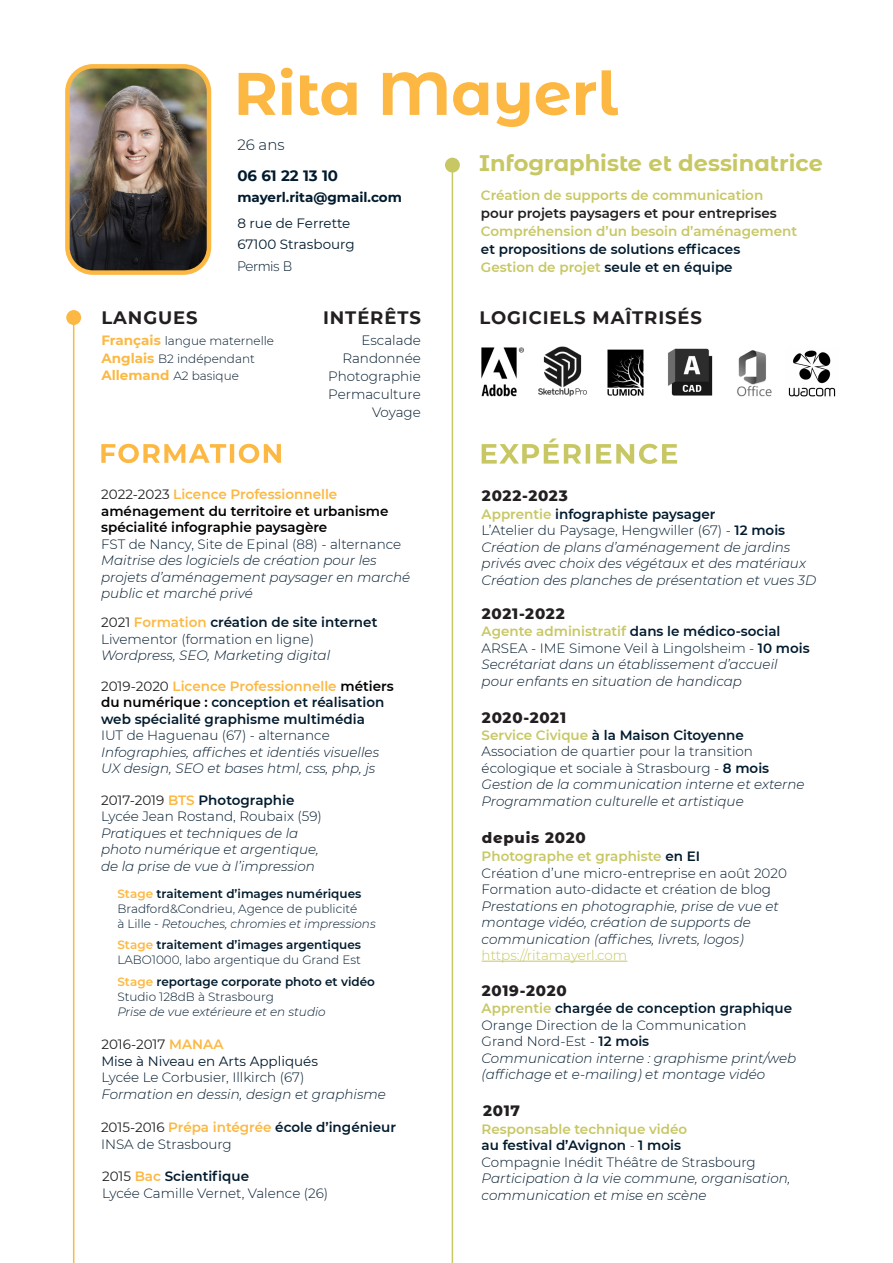
<style>
.page{position:relative;width:893px;height:1263px;background:#fff}
.page>*{position:absolute;margin:0;border:0;box-sizing:border-box;transform-origin:0 0}
.t1{font:700 60px "Montserrat Alternates";color:#fcb843}
.t2{font:700 22.5px "Montserrat Alternates";color:#c7c764}
.t3{font:700 18px "Montserrat";letter-spacing:.05em;color:#231f20}
.t4{font:800 15px "Montserrat Alternates";letter-spacing:.05em;color:#231f20}
.t5{font:700 15px "Montserrat";color:#001a2d}
.t6{font:300 15px "Montserrat";color:#001a2d}
.t7{font:italic 300 13.5px/16.5px "Montserrat";color:#001a2d}
.t8{font:300 13.5px/16.5px "Montserrat";color:#001a2d}
.t9{font:600 13.5px/16.5px "Montserrat";color:#001a2d}
.t10{font:600 13.5px/18px "Montserrat";color:#c7c764}
.t11{font:600 13.5px "Montserrat";color:#fcb843}
.t12{font:600 13.5px "Montserrat";color:#000001}
.t13{font:13.5px/21px "Montserrat";color:#001a2d}
.t14{font:600 13.5px "Montserrat";color:#231f20}
.t15{font:300 13.5px "Montserrat";color:#c7c764}
.t16{font:700 13.5px "Montserrat";color:#001a2d}
.t17{font:13.5px "Montserrat";color:#231f20}
.t18{font:300 13.5px "Raleway";color:#001a2d}
.t19{font:300 12px/15px "Montserrat";color:#001a2d}
.t20{font:600 12px/15px "Montserrat";color:#001a2d}
.t21{font:italic 300 12px "Montserrat";color:#001a2d}
.s1{color:#001a2d}
.s2{font-weight:700;font-size:13.5px;color:#fcb843}
.s3{font-weight:400;color:#231f20}
.s4{font-weight:400;font-style:normal;color:#231f20}
.s5{font-weight:600;font-style:normal;color:#fcb843}
.s6{font-weight:600;font-style:normal}
.s7{font-style:normal}
.s8{color:#000001}
.s9{color:#fcb843}
.s10{font-style:italic}
.s11{font-weight:300}
.s12{font-weight:600;color:#fcb843}
.s13{color:#c7c764}
.s14{font-weight:600}
.s15{font-weight:600;color:#c7c764}
.s16{font-weight:600;font-style:normal;color:#c7c764}
</style>
<div class="page">
<hr style="left:452px;top:162px;width:1px;height:1101px;background:#c7c764">
<hr style="left:73px;top:324px;width:1px;height:939px;background:#fcb843">
<div style="left:446px;top:158px;width:13px;height:14px;background:#c7c764;border-radius:50%"></div>
<div style="left:445px;top:158px;width:15px;height:15px;border:2px solid #c7c764;border-radius:50%"></div>
<div style="left:67px;top:311px;width:13px;height:13px;background:#fcb843;border-radius:50%"></div>
<div style="left:66px;top:310px;width:15px;height:15px;border:2px solid #fcb843;border-radius:50%"></div>
<svg style="left:482px;top:438px;width:195px;height:26px"></svg>
<svg style="left:101px;top:444px;width:180px;height:19px"></svg>
<hr style="left:482px;top:961px;width:145px;height:1px;background:#c7c764">
<img style="left:538px;top:346px;width:49px;height:51px">
<img style="left:668px;top:348px;width:45px;height:48px">
<img style="left:481px;top:347px;width:43px;height:49px">
<img style="left:788px;top:350px;width:48px;height:47px">
<img style="left:607px;top:349px;width:37px;height:47px">
<img style="left:70px;top:69px;width:136px;height:201px">
<div style="left:65px;top:64px;width:146px;height:211px;border:4px solid #fcb843;border-radius:26px"></div>
<img style="left:737px;top:350px;width:35px;height:47px">
<p class="t1" style="left:234px;top:50px;width:386px">Rita Mayerl</p>
<p class="t2" style="left:479px;top:147px;width:345px">Infographiste et dessinatrice</p>
<p class="t6" style="left:237px;top:135px;width:49px">26 ans</p>
<p class="t5" style="left:237px;top:165px;width:102px">06 61 22 13 10</p>
<p class="t16" style="left:237px;top:188px;width:166px">mayerl.rita@gmail.com</p>
<p class="t13" style="left:237px;top:212px;width:119px">8 rue de Ferrette<br>67100 Strasbourg</p>
<p class="t10" style="left:481px;top:186px;width:284px">Création de supports de communication</p>
<p class="t14" style="left:481px;top:204px;width:297px">pour projets paysagers et pour entreprises</p>
<p class="t10" style="left:481px;top:222px;width:318px">Compréhension d’un besoin d’aménagement <span class="s1">et propositions de solutions efficaces</span></p>
<p class="t10" style="left:481px;top:258px;width:253px">Gestion de projet <span class="s1">seule et en équipe</span></p>
<p class="t18" style="left:237px;top:259px;width:56px">Permis B</p>
<p class="t3" style="left:101px;top:304px;width:98px">LANGUES</p>
<p class="t3" style="left:323px;top:305px;width:99px">INTÉRÊTS</p>
<p class="t3" style="left:479px;top:305px;width:224px">LOGICIELS MAÎTRISÉS</p>
<p class="t8" style="left:362px;top:332px;width:61px">Escalade</p>
<p class="t8" style="left:342px;top:350px;width:80px">Randonnée</p>
<p class="t8" style="left:328px;top:368px;width:94px">Photographie</p>
<p class="t8" style="left:328px;top:386px;width:94px">Permaculture</p>
<p class="t8" style="left:372px;top:404px;width:50px">Voyage</p>
<p class="t19" style="left:101px;top:333px;width:174px"><span class="s2">Français</span> langue maternelle</p>
<p class="t19" style="left:102px;top:350px;width:155px"><span class="s2">Anglais</span> B2 indépendant</p>
<p class="t19" style="left:101px;top:368px;width:139px"><span class="s2">Allemand</span> A2 basique</p>
<p class="t11" style="left:101px;top:485px;width:238px"><span class="s3">2022-2023</span> Licence Professionnelle</p>
<p class="t12" style="left:101px;top:501px;width:289px">aménagement du territoire et urbanisme</p>
<p class="t12" style="left:101px;top:518px;width:228px">spécialité infographie paysagère</p>
<p class="t8" style="left:101px;top:535px;width:302px">FST de Nancy, Site de Epinal (88) - alternance</p>
<p class="t7" style="left:101px;top:551px;width:277px">Maitrise des logiciels de création pour les</p>
<p class="t7" style="left:101px;top:568px;width:311px">projets d’aménagement paysager en marché public et marché privé</p>
<p class="t7" style="left:101px;top:614px;width:278px"><span class="s4">2021</span> <span class="s5">Formation</span> <span class="s6">création de site internet<br></span><span class="s7">Livementor (formation en ligne)<br></span>Wordpress, SEO, Marketing digital</p>
<p class="t11" style="left:101px;top:676px;width:294px"><span class="s3">2019-2020</span> Licence Professionnelle <span class="s8">métiers</span></p>
<p class="t9" style="left:101px;top:694px;width:285px"><span class="s8">du numérique :</span> conception et réalisation web spécialité graphisme multimédia</p>
<p class="t8" style="left:101px;top:727px;width:230px">IUT de Haguenau (67) - alternance</p>
<p class="t7" style="left:101px;top:743px;width:280px">Infographies, affiches et identiés visuelles</p>
<p class="t7" style="left:101px;top:760px;width:276px">UX design, SEO et bases html, css, php, js</p>
<p class="t9" style="left:101px;top:791px;width:195px"><span class="s3">2017-2019</span> <span class="s9">BTS</span> Photographie</p>
<p class="t8" style="left:101px;top:808px;width:222px">Lycée Jean Rostand, Roubaix (59)</p>
<p class="t7" style="left:101px;top:824px;width:199px">Pratiques et techniques de la</p>
<p class="t7" style="left:101px;top:841px;width:219px">photo numérique et argentique,</p>
<p class="t7" style="left:101px;top:857px;width:215px">de la prise de vue à l’impression</p>
<p class="t20" style="left:117px;top:885px;width:245px"><span class="s9">Stage</span> traitement d’images numériques</p>
<p class="t19" style="left:117px;top:900px;width:260px">Bradford&amp;Condrieu, Agence de publicité<br>à Lille - <span class="s10">Retouches, chromies et impressions</span></p>
<p class="t20" style="left:117px;top:936px;width:245px"><span class="s9">Stage</span> traitement d’images argentiques</p>
<p class="t19" style="left:117px;top:952px;width:245px">LABO1000, labo argentique du Grand Est</p>
<p class="t20" style="left:117px;top:973px;width:259px"><span class="s9">Stage</span> reportage corporate photo et vidéo<br><span class="s11">Studio 128dB à Strasbourg</span></p>
<p class="t21" style="left:117px;top:1003px;width:210px">Prise de vue extérieure et en studio</p>
<p class="t17" style="left:101px;top:1035px;width:124px">2016-2017 <span class="s12">MANAA</span></p>
<p class="t13" style="left:101px;top:1050px;width:218px">Mise à Niveau en Arts Appliqués</p>
<p class="t8" style="left:101px;top:1069px;width:204px">Lycée Le Corbusier, Illkirch (67)</p>
<p class="t7" style="left:101px;top:1085px;width:286px">Formation en dessin, design et graphisme</p>
<p class="t9" style="left:101px;top:1118px;width:297px"><span class="s3">2015-2016</span> <span class="s9">Prépa intégrée</span> école d’ingénieur</p>
<p class="t8" style="left:101px;top:1135px;width:132px">INSA de Strasbourg</p>
<p class="t9" style="left:102px;top:1168px;width:149px"><span class="s3">2015</span> <span class="s9">Bac</span> Scientifique</p>
<p class="t8" style="left:102px;top:1184px;width:228px">Lycée Camille Vernet, Valence (26)</p>
<p class="t4" style="left:482px;top:484px;width:87px">2022-2023</p>
<p class="t9" style="left:482px;top:505px;width:235px"><span class="s13">Apprentie</span> infographiste paysager</p>
<p class="t8" style="left:482px;top:522px;width:305px">L’Atelier du Paysage, Hengwiller (67) - <span class="s14">12 mois</span></p>
<p class="t7" style="left:482px;top:538px;width:310px">Création de plans d’aménagement de jardins</p>
<p class="t7" style="left:482px;top:555px;width:326px">privés avec choix des végétaux et des matériaux</p>
<p class="t7" style="left:482px;top:571px;width:336px">Création des planches de présentation et vues 3D</p>
<p class="t8" style="left:482px;top:623px;width:330px"><span class="s15">Agente administratif</span> <span class="s14">dans le médico-social<br></span>ARSEA - IME Simone Veil à Lingolsheim - <span class="s14">10 mois</span></p>
<p class="t7" style="left:482px;top:656px;width:298px">Secrétariat dans un établissement d’accueil</p>
<p class="t7" style="left:482px;top:672px;width:262px">pour enfants en situation de handicap</p>
<p class="t4" style="left:482px;top:603px;width:84px">2021-2022</p>
<p class="t4" style="left:482px;top:707px;width:86px">2020-2021</p>
<p class="t7" style="left:482px;top:726px;width:324px"><span class="s16">Service Civique</span> <span class="s6">à la Maison Citoyenne </span><span class="s7">Association de quartier pour la transition écologique et sociale à Strasbourg -</span> <span class="s6">8 mois </span>Gestion de la communication interne et externe Programmation culturelle et artistique</p>
<p class="t4" style="left:482px;top:826px;width:106px">depuis 2020</p>
<p class="t8" style="left:482px;top:848px;width:307px"><span class="s15">Photographe et graphiste</span> <span class="s14">en EI<br></span>Création d’une micro-entreprise en août 2020<br>Formation auto-didacte et création de blog</p>
<p class="t7" style="left:482px;top:897px;width:299px">Prestations en photographie, prise de vue et montage vidéo, création de supports de</p>
<p class="t7" style="left:482px;top:930px;width:264px">communication (affiches, livrets, logos)</p>
<p class="t15" style="left:482px;top:946px;width:147px">https://ritamayerl.com</p>
<p class="t4" style="left:482px;top:980px;width:86px">2019-2020</p>
<p class="t9" style="left:482px;top:1000px;width:312px"><span class="s13">Apprentie</span> chargée de conception graphique</p>
<p class="t8" style="left:482px;top:1016px;width:266px">Orange Direction de la Communication<br>Grand Nord-Est - <span class="s14">12 mois</span></p>
<p class="t7" style="left:482px;top:1049px;width:316px">Communication interne : graphisme print/web (affichage et e-mailing) et montage vidéo</p>
<p class="t4" style="left:483px;top:1099px;width:38px">2017</p>
<p class="t10" style="left:482px;top:1119px;width:207px">Responsable technique vidéo</p>
<p class="t9" style="left:482px;top:1137px;width:201px">au festival d’Avignon <span class="s11">-</span> 1 mois</p>
<p class="t8" style="left:482px;top:1153px;width:276px">Compagnie Inédit Théâtre de Strasbourg</p>
<p class="t7" style="left:482px;top:1170px;width:310px">Participation à la vie commune, organisation,</p>
<p class="t7" style="left:482px;top:1186px;width:226px">communication et mise en scène</p>
</div>
